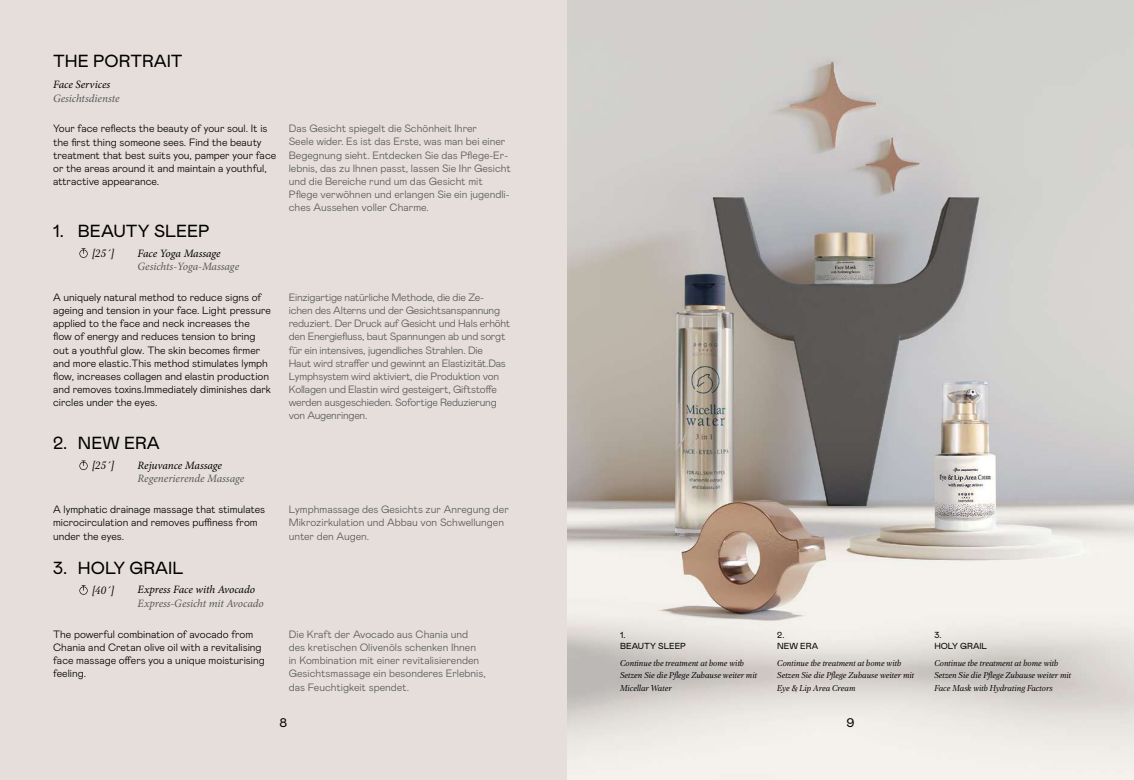
<style>
.page{position:relative;width:1134px;height:780px;background:#fff}
.page>*{position:absolute;margin:0;border:0;box-sizing:border-box;transform-origin:0 0}
.t1{font:17.5px "Mabry Pro";color:#000}
.t2{font:12.5px "Mabry Pro";color:#000;scale:1.07 1}
.t3{font:italic 11.25px "Minion Pro";letter-spacing:-.005em;color:#58595b}
.t4{font:italic 11.25px "Minion Pro";letter-spacing:-.005em;color:#000}
.t5{font:italic 11.25px "PF Regal Text Pro";color:#000}
.t6{font:300 10.62px/13.1px "Mabry Pro";letter-spacing:-.005em;color:#58595b}
.t7{font:300 10.62px/13.1px "Mabry Pro";color:#000}
.t8{font:italic 8.75px/11.2px "PF Regal Text Pro";color:#000}
.t9{font:8.75px/11.2px "Mabry Pro";color:#000}
</style>
<div class="page">
<img style="left:567px;top:0;width:567px;height:780px">
<div style="left:0;top:0;width:567px;height:780px;background:#e5deda"></div>
<svg style="left:79px;top:248px;width:9px;height:10px"></svg>
<svg style="left:79px;top:460px;width:9px;height:10px"></svg>
<svg style="left:79px;top:585px;width:9px;height:9px"></svg>
<h1 class="t1" style="left:53px;top:49px;width:131px">THE PORTRAIT</h1>
<p class="t4" style="left:53px;top:76px;width:59px">Face Services</p>
<p class="t3" style="left:53px;top:90px;width:68px">Gesichtsdienste</p>
<p class="t7" style="left:53px;top:121px;width:225px">Your face reflects the beauty of your soul. It is the first thing someone sees. Find the beauty treatment that best suits you, pamper your face or the areas around it and maintain a youthful, attractive appearance.</p>
<p class="t6" style="left:289px;top:121px;width:224px">Das Gesicht spiegelt die Schönheit Ihrer<br>Seele wider. Es ist das Erste, was man bei einer Begegnung sieht. Entdecken Sie das Pflege-Er&shy;lebnis, das zu Ihnen passt, lassen Sie Ihr Gesicht und die Bereiche rund um das Gesicht mit Pflege verwöhnen und erlangen Sie ein jugendli&shy;ches Aussehen voller Charme.</p>
<h1 class="t1" style="left:53px;top:218px;width:158px">1. BEAUTY SLEEP</h1>
<p class="t5" style="left:92px;top:247px;width:23px">[25΄]</p>
<p class="t4" style="left:138px;top:245px;width:85px">Face Yoga Massage</p>
<p class="t3" style="left:138px;top:259px;width:103px">Gesichts-Yoga-Massage</p>
<p class="t7" style="left:53px;top:290px;width:220px">A uniquely natural method to reduce signs of ageing and tension in your face. Light pressure applied to the face and neck increases the flow of energy and reduces tension to bring out a youthful glow. The skin becomes firmer and more elastic.This method stimulates lymph flow, increases collagen and elastin production and removes toxins.Immediately diminishes dark circles under the eyes.</p>
<p class="t6" style="left:289px;top:290px;width:223px">Einzigartige natürliche Methode, die die Ze&shy;ichen des Alterns und der Gesichtsanspannung reduziert. Der Druck auf Gesicht und Hals erhöht den Energiefluss, baut Spannungen ab und sorgt für ein intensives, jugendliches Strahlen. Die<br>Haut wird straffer und gewinnt an Elastizität.Das Lymphsystem wird aktiviert, die Produktion von Kollagen und Elastin wird gesteigert, Giftstoffe werden ausgeschieden. Sofortige Reduzierung von Augenringen.</p>
<h1 class="t1" style="left:53px;top:430px;width:108px">2. NEW ERA</h1>
<p class="t5" style="left:92px;top:459px;width:23px">[25΄]</p>
<p class="t4" style="left:138px;top:457px;width:86px">Rejuvance Massage</p>
<p class="t3" style="left:138px;top:471px;width:108px">Regenerierende Massage</p>
<p class="t7" style="left:53px;top:502px;width:214px">A lymphatic drainage massage that stimulates microcirculation and removes puffiness from under the eyes.</p>
<p class="t6" style="left:289px;top:502px;width:222px">Lymphmassage des Gesichts zur Anregung der<br>Mikrozirkulation und Abbau von Schwellungen unter den Augen.</p>
<h1 class="t1" style="left:53px;top:555px;width:132px">3. HOLY GRAIL</h1>
<p class="t5" style="left:92px;top:584px;width:23px">[40΄]</p>
<p class="t4" style="left:138px;top:582px;width:119px">Express Face with Avocado</p>
<p class="t3" style="left:138px;top:596px;width:128px">Express-Gesicht mit Avocado</p>
<p class="t7" style="left:53px;top:627px;width:213px">The powerful combination of avocado from Chania and Cretan olive oil with a revitalising face massage offers you a unique moisturising feeling.</p>
<p class="t6" style="left:289px;top:627px;width:198px">Die Kraft der Avocado aus Chania und des kretischen Olivenöls schenken Ihnen in Kombination mit einer revitalisierenden Gesichtsmassage ein besonderes Erlebnis, das Feuchtigkeit spendet.</p>
<p class="t9" style="left:620px;top:628px;width:67px">1.<br>BEAUTY SLEEP</p>
<p class="t8" style="left:620px;top:658px;width:138px">Continue the treatment at home with<br>Setzen Sie die Pflege Zuhause weiter mit</p>
<p class="t8" style="left:620px;top:683px;width:53px">Micellar Water</p>
<p class="t9" style="left:777px;top:628px;width:42px">2.<br>NEW ERA</p>
<p class="t9" style="left:934px;top:628px;width:54px">3.<br>HOLY GRAIL</p>
<p class="t8" style="left:777px;top:658px;width:138px">Continue the treatment at home with<br>Setzen Sie die Pflege Zuhause weiter mit</p>
<p class="t8" style="left:777px;top:683px;width:80px">Eye &amp; Lip Area Cream</p>
<p class="t8" style="left:934px;top:658px;width:138px">Continue the treatment at home with<br>Setzen Sie die Pflege Zuhause weiter mit</p>
<p class="t8" style="left:934px;top:683px;width:120px">Face Mask with Hydrating Factors</p>
<p class="t2" style="left:280px;top:713px;width:9px">8</p>
<p class="t2" style="left:846px;top:713px;width:9px">9</p>
</div>
